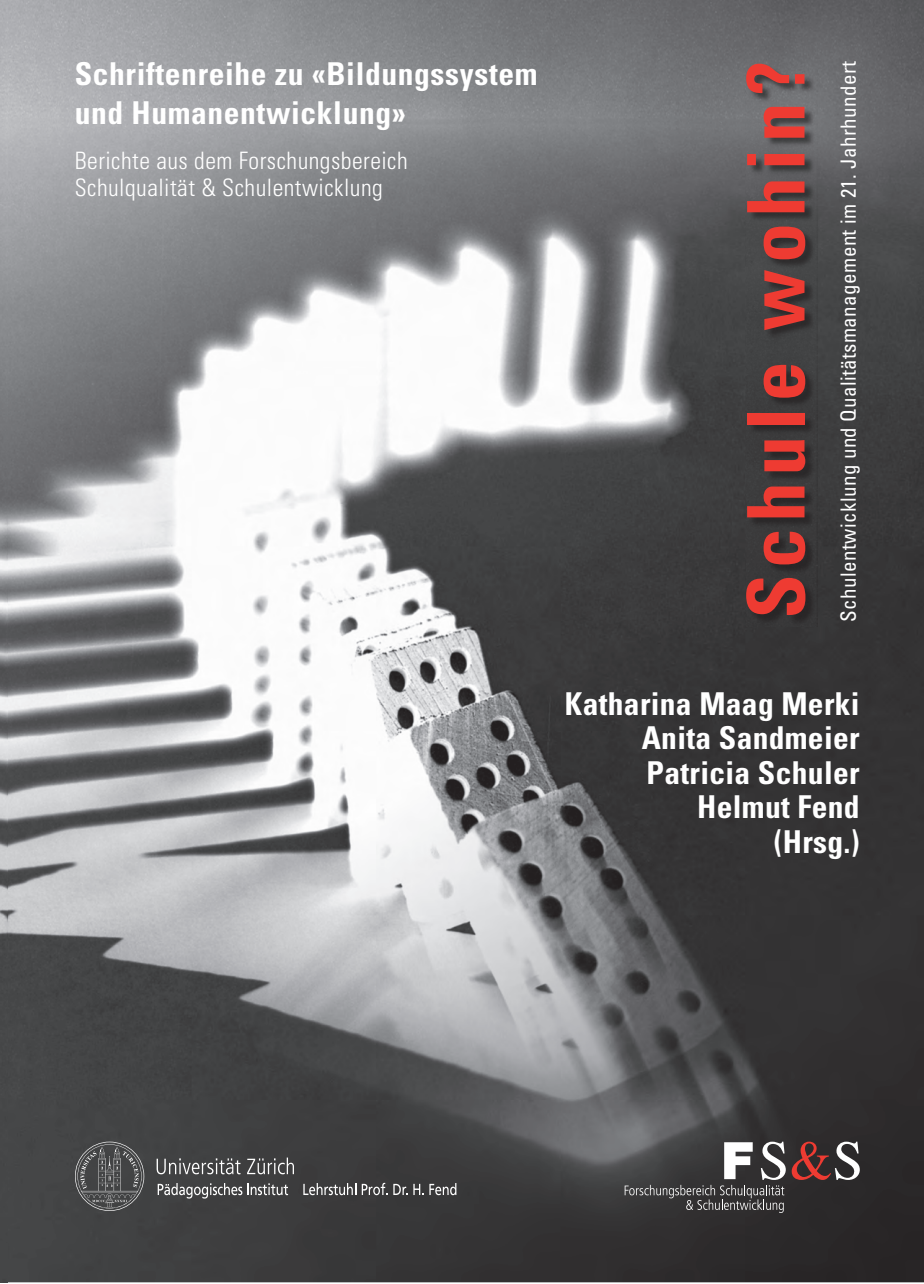
<style>
.page{position:relative;width:924px;height:1284px;background:#fff}
.page>*{position:absolute;margin:0;border:0;box-sizing:border-box;transform-origin:0 0}
.t1{font:700 condensed 79.5px "Univers";letter-spacing:.08em;color:#ee3b32}
.t2{font:700 condensed 31.5px/34.5px "Univers";letter-spacing:.01em;color:#fff;text-align:right}
.t3{font:300 condensed 24px/27px "Univers";letter-spacing:.02em;color:#fff}
.t4{font:condensed 21px "Univers";letter-spacing:.02em;color:#fff}
</style>
<div class="page">
<img style="left:0;top:0;width:924px;height:1282px">
<svg style="left:157px;top:1158px;width:83px;height:16px"></svg>
<svg style="left:247px;top:1158px;width:47px;height:16px"></svg>
<svg style="left:75px;top:1142px;width:69px;height:69px;background:#58595a"></svg>
<svg style="left:158px;top:1183px;width:130px;height:16px;background:#6c6c6d"></svg>
<svg style="left:303px;top:1183px;width:53px;height:12px"></svg>
<svg style="left:362px;top:1183px;width:94px;height:12px"></svg>
<img style="left:747px;top:64px;width:70px;height:563px">
<svg style="left:792px;top:1142px;width:68px;height:38px;background:#6d4a49"></svg>
<svg style="left:625px;top:1142px;width:161px;height:71px;background:#565556"></svg>
<p class="t2" style="left:75px;top:54px;width:464px;line-height:39px;text-align:left">Schriftenreihe zu «Bildungssystem und Humanentwicklung»</p>
<p class="t3" style="left:75px;top:150px;width:335px">Berichte aus dem Forschungsbereich<br>Schulqualität &amp; Schulentwicklung</p>
<h1 class="t1" style="left:727px;top:619px;width:559px;rotate:-90deg">Schule wohin?</h1>
<p class="t4" style="left:835px;top:622px;width:562px;rotate:-90deg">Schulentwicklung und Qualitätsmanagement im 21. Jahrhundert</p>
<p class="t2" style="left:565px;top:686px;width:296px">Katharina Maag Merki<br>Anita Sandmeier<br>Patricia Schuler<br>Helmut Fend<br>(Hrsg.)</p>
</div>
